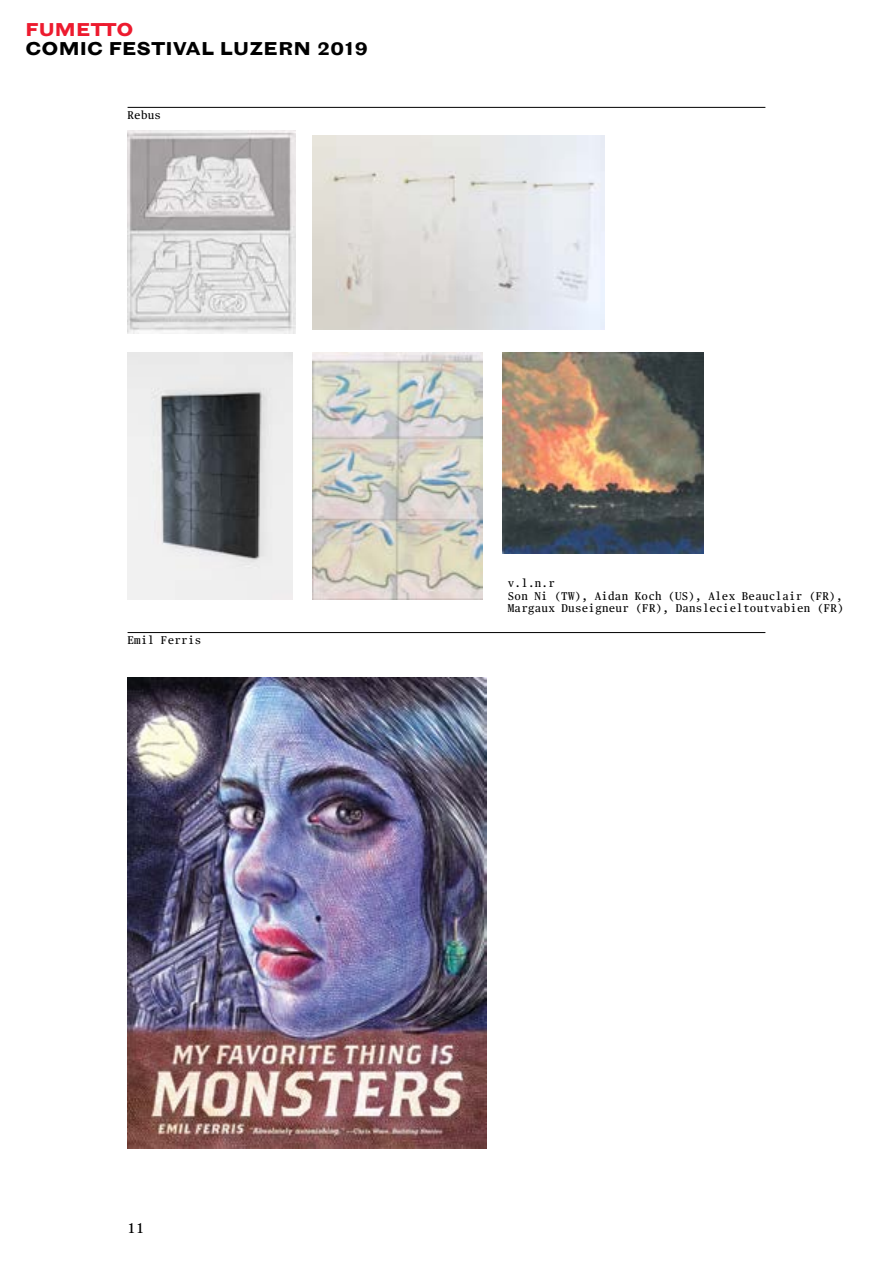
<style>
.page{position:relative;width:893px;height:1263px;background:#fff}
.page>*{position:absolute;margin:0;border:0;box-sizing:border-box;transform-origin:0 0}
.t1{font:700 expanded 18.75px "Grotesque";letter-spacing:.01em;color:#000}
.t2{font:700 expanded 18.75px "Grotesque";letter-spacing:.01em;color:#ed1b2f}
.t3{font:14.25px "Publico Text Mono";color:#000}
.t4{font:11.25px/12.8px "Publico Text Mono";letter-spacing:.02em;color:#000}
</style>
<div class="page">
<hr style="left:128px;top:107px;width:637px;height:1px;background:#000">
<hr style="left:128px;top:632px;width:637px;height:1px;background:#000">
<img style="left:128px;top:677px;width:359px;height:472px">
<img style="left:128px;top:131px;width:167px;height:203px">
<img style="left:313px;top:352px;width:170px;height:247px">
<img style="left:128px;top:352px;width:164px;height:248px">
<img style="left:313px;top:135px;width:292px;height:194px">
<img style="left:503px;top:352px;width:201px;height:201px">
<h1 class="t2" style="left:26px;top:18px;width:110px">FUMETTO</h1>
<h1 class="t1" style="left:26px;top:38px;width:344px">COMIC FESTIVAL LUZERN 2019</h1>
<p class="t4" style="left:128px;top:108px;width:35px">Rebus</p>
<p class="t4" style="left:128px;top:633px;width:75px">Emil Ferris</p>
<p class="t4" style="left:508px;top:576px;width:337px">v.l.n.r<br>Son Ni (TW), Aidan Koch (US), Alex Beauclair (FR),<br>Margaux Duseigneur (FR), Danslecieltoutvabien (FR)</p>
<p class="t3" style="left:128px;top:1217px;width:18px">11</p>
</div>
